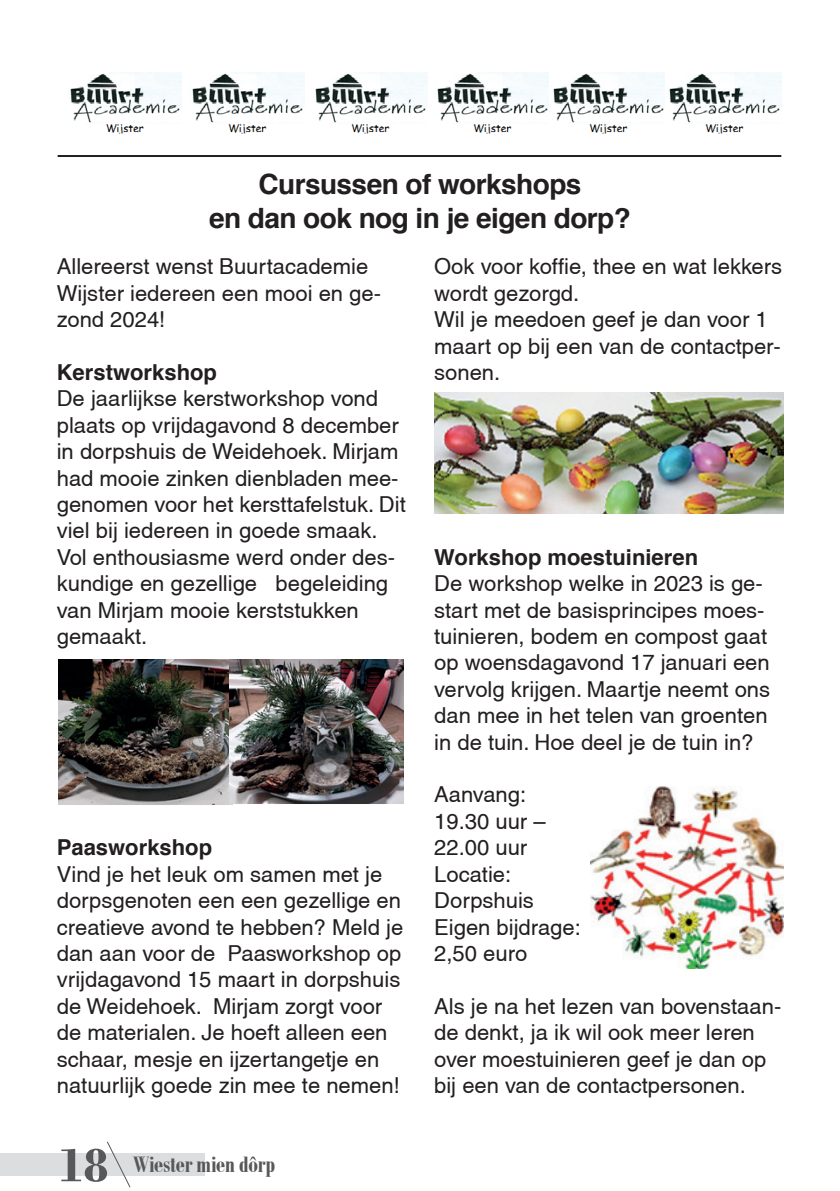
<style>
.page{position:relative;width:840px;height:1191px;background:#fff}
.page>*{position:absolute;margin:0;border:0;box-sizing:border-box;transform-origin:0 0}
.t1{font:700 28px/33.6px "Helvetica";letter-spacing:-.02em;color:#231f20;text-align:center}
.t2{font:700 24px "Bodoni MT Condensed";letter-spacing:-.02em;color:#57585a}
.t3{font:22px/26.4px "Helvetica";color:#231f20}
.t4{font:700 22px "Helvetica";color:#231f20}
.s1{font-family:"Bodoni";font-size:50px}
</style>
<div class="page">
<div style="left:0;top:1153px;width:205px;height:22px;background:#dcdddf"></div>
<svg style="left:106px;top:1141px;width:25px;height:47px"></svg>
<img style="left:70px;top:72px;width:112px;height:62px">
<img style="left:192px;top:72px;width:112px;height:62px">
<img style="left:315px;top:72px;width:112px;height:62px">
<img style="left:437px;top:72px;width:343px;height:62px">
<hr style="left:58px;top:155px;width:722px;height:2px;background:#231f20">
<img style="left:58px;top:659px;width:174px;height:146px">
<img style="left:229px;top:659px;width:174px;height:145px">
<img style="left:434px;top:393px;width:348px;height:120px">
<img style="left:590px;top:786px;width:192px;height:182px">
<p class="t1" style="left:209px;top:168px;width:423px">Cursussen of workshops<br>en dan ook nog in je eigen dorp?</p>
<p class="t3" style="left:57px;top:253px;width:326px">Allereerst wenst Buurtacademie<br>Wijster iedereen een mooi en ge&shy;zond 2024!</p>
<p class="t4" style="left:57px;top:354px;width:162px">Kerstworkshop</p>
<p class="t3" style="left:57px;top:385px;width:350px">De jaarlijkse kerstworkshop vond plaats op vrijdagavond 8 december in dorpshuis de Weidehoek. Mirjam had mooie zinken dienbladen mee&shy;genomen voor het kersttafelstuk. Dit viel bij iedereen in goede smaak.<br>Vol enthousiasme werd onder des&shy;kundige en gezellige begeleiding van Mirjam mooie kerststukken gemaakt.</p>
<p class="t4" style="left:57px;top:829px;width:157px">Paasworkshop</p>
<p class="t3" style="left:57px;top:860px;width:348px">Vind je het leuk om samen met je dorpsgenoten een een gezellige en creatieve avond te hebben? Meld je dan aan voor de Paasworkshop op vrijdagavond 15 maart in dorpshuis de Weidehoek. Mirjam zorgt voor de materialen. Je hoeft alleen een schaar, mesje en ijzertangetje en natuurlijk goede zin mee te nemen!</p>
<p class="t2" style="left:59px;top:1150px;width:217px"><span class="s1">18</span> Wiester mien dôrp</p>
<p class="t3" style="left:434px;top:253px;width:349px">Ook voor koffie, thee en wat lekkers wordt gezorgd.<br>Wil je meedoen geef je dan voor 1 maart op bij een van de contactper&shy;sonen.</p>
<p class="t4" style="left:434px;top:539px;width:265px">Workshop moestuinieren</p>
<p class="t3" style="left:434px;top:570px;width:337px">De workshop welke in 2023 is ge&shy;start met de basisprincipes moes&shy;tuinieren, bodem en compost gaat op woensdagavond 17 januari een vervolg krijgen. Maartje neemt ons dan mee in het telen van groenten in de tuin. Hoe deel je de tuin in?</p>
<p class="t3" style="left:434px;top:781px;width:148px">Aanvang:<br>19.30 uur –<br>22.00 uur<br>Locatie:<br>Dorpshuis<br>Eigen bijdrage:<br>2,50 euro</p>
<p class="t3" style="left:434px;top:992px;width:348px">Als je na het lezen van bovenstaan&shy;de denkt, ja ik wil ook meer leren over moestuinieren geef je dan op bij een van de contactpersonen.</p>
</div>
